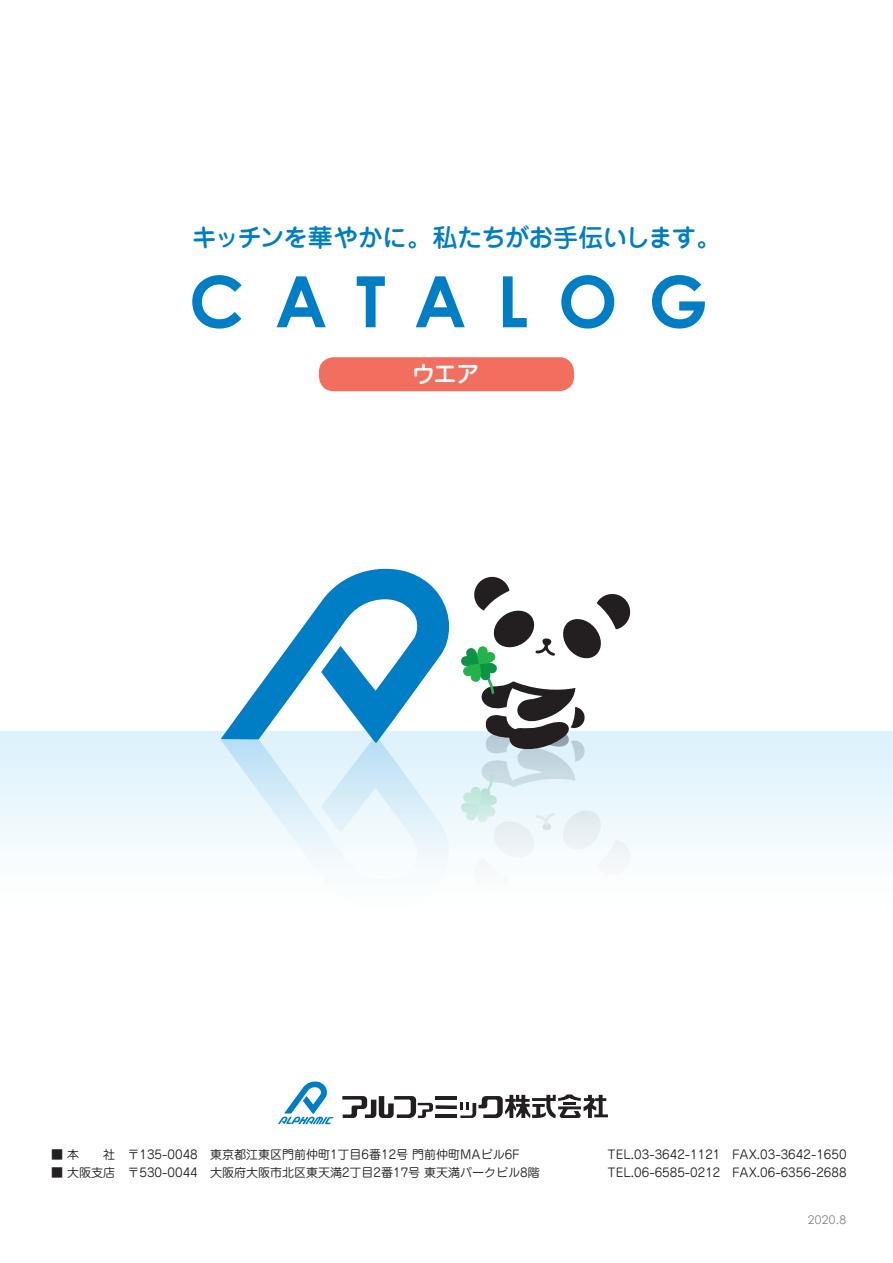
<style>
.page{position:relative;width:893px;height:1263px;background:#fff}
.page>*{position:absolute;margin:0;border:0;box-sizing:border-box;transform-origin:0 0}
.t1{font:700 70.8px "Century Gothic";letter-spacing:.425em;color:#007ec5}
.t2{font:500 25.2px "Jun 34 Pro";letter-spacing:-.045em;color:#007ec5}
.t3{font:500 24px "Jun 34 Pro";color:#fff}
.t4{font:12px "Jun 201 Pro";color:#231f20}
.t5{font:12px "Century Gothic";color:#808285}
</style>
<div class="page">
<div style="left:319px;top:357px;width:255px;height:34px;background:#f26f5f;border-radius:15px"></div>
<div style="left:0;top:731px;width:893px;height:191px;background:linear-gradient(to bottom,#dcf1fb,#fff)"></div>
<svg style="left:221px;top:568px;width:232px;height:347px"></svg>
<svg style="left:460px;top:576px;width:171px;height:317px"></svg>
<hr style="left:436px;top:1096px;width:21px;height:4px;background:#231f20">
<svg style="left:436px;top:1105px;width:21px;height:4px"></svg>
<hr style="left:436px;top:1114px;width:21px;height:4px;background:#231f20">
<svg style="left:342px;top:1096px;width:91px;height:22px"></svg>
<svg style="left:460px;top:1094px;width:148px;height:25px"></svg>
<svg style="left:278px;top:1081px;width:56px;height:43px"></svg>
<p class="t2" style="left:192px;top:218px;width:531px">キッチンを華やかに。私たちがお手伝いします。</p>
<p class="t1" style="left:189px;top:257px;width:520px">CATALOG</p>
<p class="t3" style="left:411px;top:355px;width:70px">ウエア</p>
<p class="t4" style="left:51px;top:1145px;width:470px">■ 本　　社 〒135-0048 東京都江東区門前仲町1丁目6番12号 門前仲町MAビル6F</p>
<p class="t4" style="left:608px;top:1145px;width:240px">TEL.03-3642-1121 FAX.03-3642-1650</p>
<p class="t4" style="left:51px;top:1163px;width:490px">■ 大阪支店 〒530-0044 大阪府大阪市北区東天満2丁目2番17号 東天満パークビル8階</p>
<p class="t4" style="left:608px;top:1163px;width:240px">TEL.06-6585-0212 FAX.06-6356-2688</p>
<p class="t5" style="left:808px;top:1213px;width:40px">2020.8</p>
</div>
